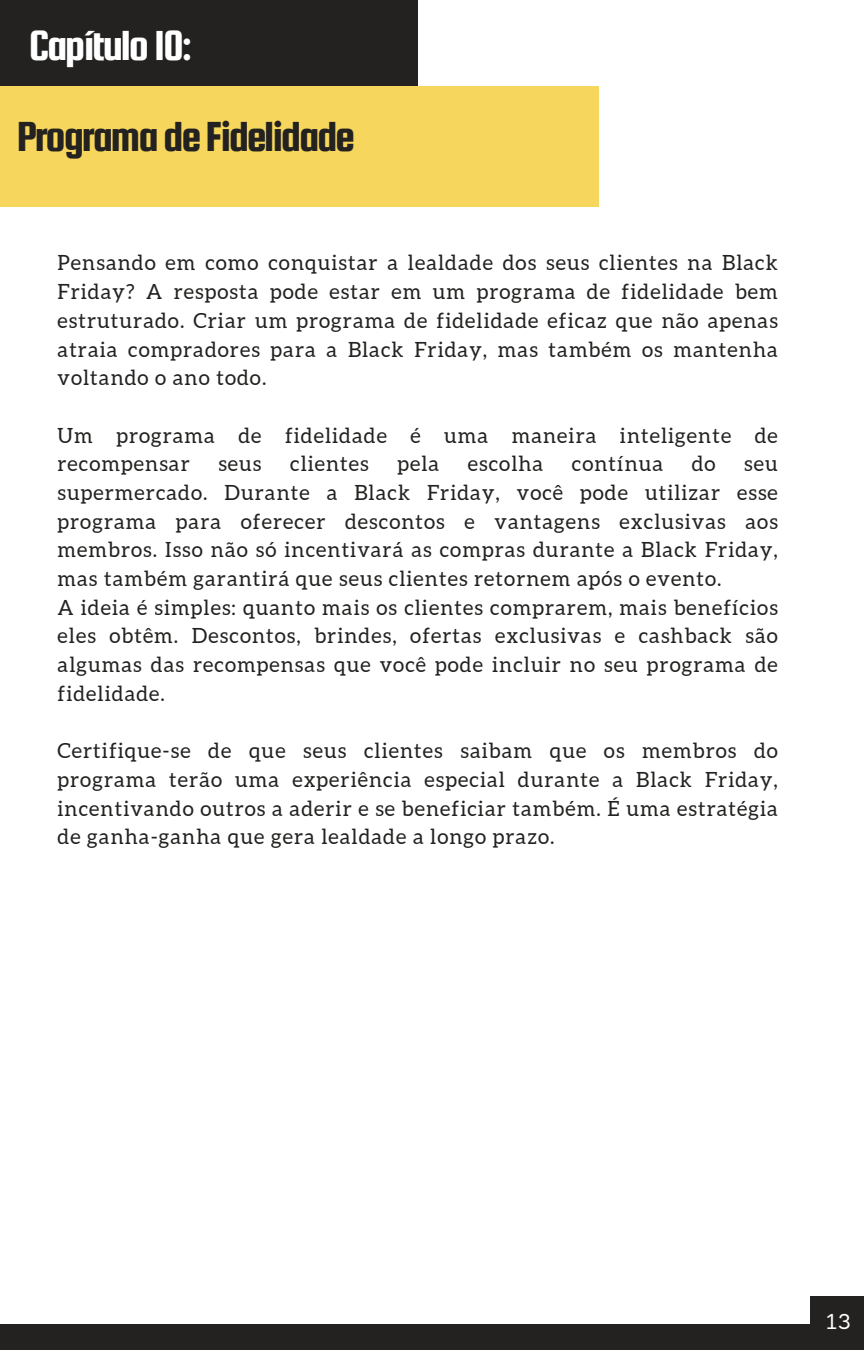
<style>
.page{position:relative;width:864px;height:1350px;background:#fff}
.page>*{position:absolute;margin:0;border:0;box-sizing:border-box;transform-origin:0 0}
.t1{font:45px "Squada One";letter-spacing:-.05em;color:#232220}
.t2{font:45px "Squada One";letter-spacing:-.05em;color:#fff}
.t3{font:20.93px/28.8px "Aleo";letter-spacing:.05em;color:#232220;text-align:justify}
.t4{font:20.93px "Sanchez";color:#fff}
</style>
<div class="page">
<div style="left:0;top:0;width:418px;height:116px;background:#232220"></div>
<div style="left:0;top:86px;width:599px;height:121px;background:#f6d65d"></div>
<div style="left:811px;top:1296px;width:53px;height:54px;background:#232220"></div>
<div style="left:0;top:1324px;width:811px;height:26px;background:#232220"></div>
<p class="t2" style="left:29px;top:21px;width:165px">Capítulo10:</p>
<p class="t1" style="left:17px;top:112px;width:339px">ProgramadeFidelidade</p>
<p class="t3" style="left:58px;top:249px;width:722px">Pensando em como conquistar a lealdade dos seus clientes na Black Friday? A resposta pode estar em um programa de fidelidade bem estruturado. Criar um programa de fidelidade eficaz que não apenas atraia compradores para a Black Friday, mas também os mantenha voltando o ano todo.</p>
<p class="t3" style="left:58px;top:421px;width:722px">Um programa de fidelidade é uma maneira inteligente de recompensar</p>
<p class="t3" style="left:218px;top:449px;width:45px">seus</p>
<p class="t3" style="left:290px;top:449px;width:80px">clientes</p>
<p class="t3" style="left:397px;top:449px;width:43px">pela</p>
<p class="t3" style="left:468px;top:449px;width:77px">escolha</p>
<p class="t3" style="left:572px;top:449px;width:93px">contínua</p>
<p class="t3" style="left:692px;top:449px;width:25px">do</p>
<p class="t3" style="left:58px;top:449px;width:722px;text-indent:687px">seu supermercado. Durante a Black Friday, você pode utilizar esse programa para oferecer descontos e vantagens exclusivas aos membros. Isso não só incentivará as compras durante a Black Friday, mas também garantirá que seus clientes retornem após o evento.</p>
<p class="t3" style="left:58px;top:593px;width:722px">A ideia é simples: quanto mais os clientes comprarem, mais benefícios eles obtêm. Descontos, brindes, ofertas exclusivas e cashback são algumas das recompensas que você pode incluir no seu programa de fidelidade.</p>
<p class="t3" style="left:58px;top:736px;width:722px">Certifique-se de que seus clientes saibam que os membros do programa terão uma experiência especial durante a Black Friday, incentivando outros a aderir e se beneficiar também. É uma estratégia de ganha-ganha que gera lealdade a longo prazo.</p>
<p class="t4" style="left:826px;top:1308px;width:26px">13</p>
</div>
